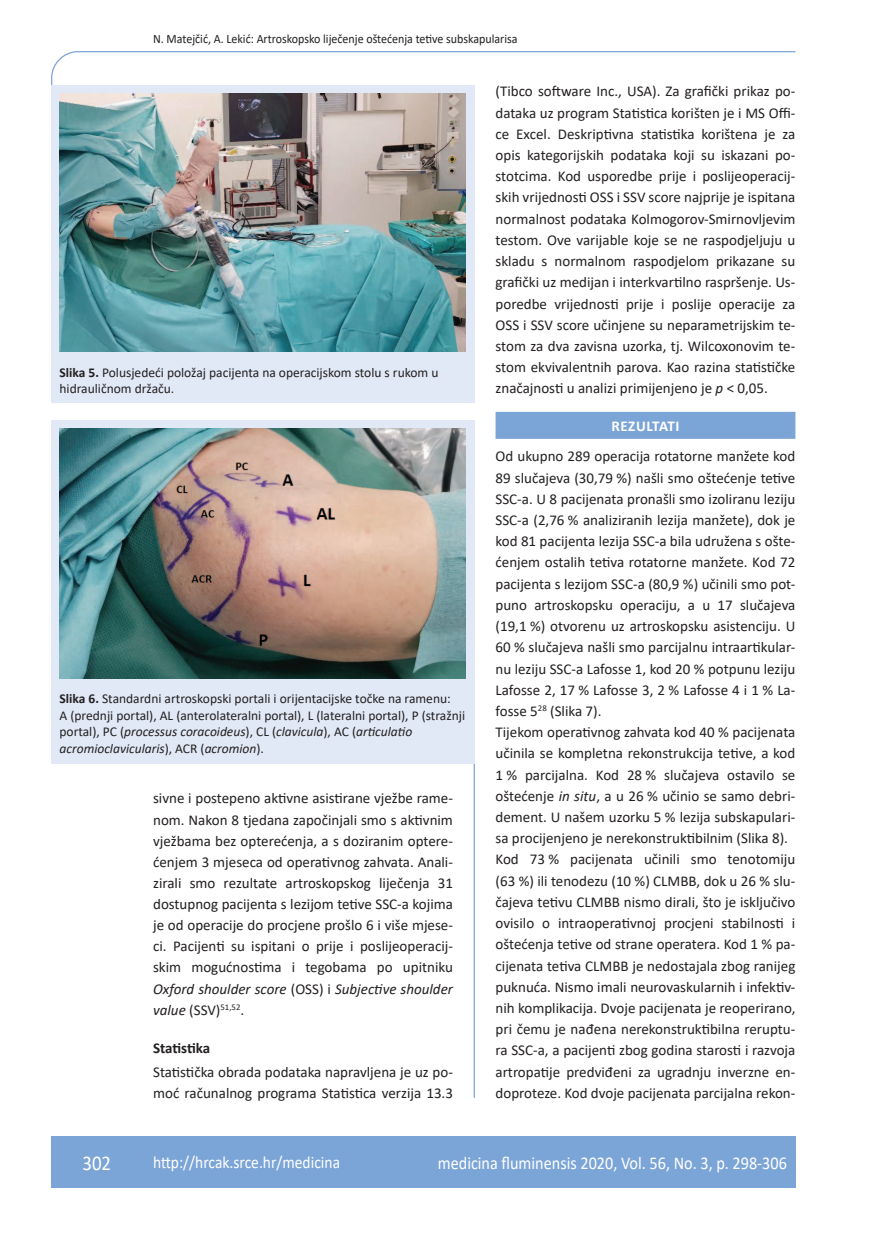
<style>
.page{position:relative;width:872px;height:1234px;background:#fff}
.page>*{position:absolute;margin:0;border:0;box-sizing:border-box;transform-origin:0 0}
.t1{font:21px "Calibri";color:#fff;scale:.9 1}
.t2{font:18px "Calibri";color:#fff;scale:.9 1}
.t3{font:17.25px "Calibri";color:#fff;scale:.9 1}
.osnovni_tekst{font:15px/21.1px "Calibri";color:#231f20;text-align:justify}
.podnaslov{font:700 15px "Calibri";letter-spacing:-.01em;color:#231f20}
.naslov_ruler{font:700 15px "Calibri";letter-spacing:.035em;color:#fff}
.potpis_slika{font:13.5px/16.5px "Calibri";color:#231f20}
.glava{font:12.75px "Calibri";color:#231f20;scale:.94 1}
.s1{font-weight:700}
.s2{font-style:italic}
</style>
<div class="page">
<svg style="left:51px;top:51px;width:745px;height:275px"></svg>
<hr style="left:473px;top:763px;width:2px;height:334px;background:#7ca5d7">
<div style="left:51px;top:1135px;width:744px;height:51px;background:#7ca5d7"></div>
<div style="left:495px;top:412px;width:300px;height:27px;background:#7ca5d7"></div>
<div style="left:51px;top:85px;width:423px;height:318px;background:#e1e9f6"></div>
<img style="left:60px;top:94px;width:406px;height:257px">
<div style="left:51px;top:420px;width:423px;height:343px;background:#e1e9f6"></div>
<img style="left:60px;top:428px;width:406px;height:250px">
<p class="glava" style="left:153px;top:29px;width:389px">N. Matejčić, A. Lekić: Artroskopsko liječenje oštećenja tetive subskapularisa</p>
<p class="potpis_slika" style="left:60px;top:363px;width:380px"><span class="s1">Slika 5.</span> Polusjedeći položaj pacijenta na operacijskom stolu s rukom u hidrauličnom držaču.</p>
<p class="potpis_slika" style="left:60px;top:690px;width:407px"><span class="s1">Slika 6.</span> Standardni artroskopski portali i orijentacijske točke na ramenu:<br>A (prednji portal), AL (anterolateralni portal), L (lateralni portal), P (stražnji portal), PC (<span class="s2">processus coracoideus</span>), CL (<span class="s2">clavicula</span>), AC (<span class="s2">articulatio acromioclavicularis</span>), ACR (<span class="s2">acromion</span>).</p>
<p class="osnovni_tekst" style="left:153px;top:787px;width:301px">sivne i postepeno aktivne asistirane vježbe rame&shy;nom. Nakon 8 tjedana započinjali smo s aktivnim vježbama bez opterećenja, a s doziranim optere&shy;ćenjem 3 mjeseca od operativnog zahvata. Anali&shy;zirali smo rezultate artroskopskog liječenja 31 dostupnog pacijenta s lezijom tetive SSC-a kojima je od operacije do procjene prošlo 6 i više mjese&shy;ci. Pacijenti su ispitani o prije i poslijeoperacij&shy;skim mogućnostima i tegobama po upitniku <span class="s2">Oxford shoulder score</span> (OSS) i <span class="s2">Subjective shoulder value</span> (SSV)<sup>51,52</sup>.</p>
<p class="podnaslov" style="left:153px;top:1036px;width:59px">Statistika</p>
<p class="osnovni_tekst" style="left:153px;top:1060px;width:301px">Statistička obrada podataka napravljena je uz po&shy;moć računalnog programa Statistica verzija 13.3</p>
<p class="osnovni_tekst" style="left:495px;top:80px;width:301px">(Tibco software Inc., USA). Za grafički prikaz po&shy;dataka uz program Statistica korišten je i MS Offi&shy;ce Excel. Deskriptivna statistika korištena je za opis kategorijskih podataka koji su iskazani po&shy;stotcima. Kod usporedbe prije i poslijeoperacij&shy;skih vrijednosti OSS i SSV score najprije je ispitana normalnost podataka Kolmogorov-Smirnovljevim testom. Ove varijable koje se ne raspodjeljuju u skladu s normalnom raspodjelom prikazane su grafički uz medijan i interkvartilno raspršenje. Us&shy;poredbe vrijednosti prije i poslije operacije za OSS i SSV score učinjene su neparametrijskim te&shy;stom za dva zavisna uzorka, tj. Wilcoxonovim te&shy;stom ekvivalentnih parova. Kao razina statističke značajnosti u analizi primijenjeno je <span class="s2">p</span> &lt; 0,05.</p>
<p class="naslov_ruler" style="left:611px;top:415px;width:70px">REZULTATI</p>
<p class="osnovni_tekst" style="left:495px;top:445px;width:301px">Od ukupno 289 operacija rotatorne manžete kod 89 slučajeva (30,79 %) našli smo oštećenje tetive SSC-a. U 8 pacijenata pronašli smo izoliranu leziju SSC-a (2,76 % analiziranih lezija manžete), dok je kod 81 pacijenta lezija SSC-a bila udružena s ošte&shy;ćenjem ostalih tetiva rotatorne manžete. Kod 72 pacijenta s lezijom SSC-a (80,9 %) učinili smo pot&shy;puno artroskopsku operaciju, a u 17 slučajeva (19,1 %) otvorenu uz artroskopsku asistenciju. U 60 % slučajeva našli smo parcijalnu intraartikular&shy;nu leziju SSC-a Lafosse 1, kod 20 % potpunu leziju Lafosse 2, 17 % Lafosse 3, 2 % Lafosse 4 i 1 % La&shy;fosse 5<sup>28</sup> (Slika 7).</p>
<p class="osnovni_tekst" style="left:495px;top:721px;width:301px">Tijekom operativnog zahvata kod 40 % pacijenata učinila se kompletna rekonstrukcija tetive, a kod 1 % parcijalna. Kod 28 % slučajeva ostavilo se oštećenje <span class="s2">in situ</span>, a u 26 % učinio se samo debri&shy;dement. U našem uzorku 5 % lezija subskapulari&shy;sa procijenjeno je nerekonstruktibilnim (Slika 8).</p>
<p class="osnovni_tekst" style="left:495px;top:848px;width:301px">Kod 73 % pacijenata učinili smo tenotomiju (63 %) ili tenodezu (10 %) CLMBB, dok u 26 % slu&shy;čajeva tetivu CLMBB nismo dirali, što je isključivo ovisilo o intraoperativnoj procjeni stabilnosti i oštećenja tetive od strane operatera. Kod 1 % pa&shy;cijenata tetiva CLMBB je nedostajala zbog ranijeg puknuća. Nismo imali neurovaskularnih i infektiv&shy;nih komplikacija. Dvoje pacijenata je reoperirano, pri čemu je nađena nerekonstruktibilna reruptu&shy;ra SSC-a, a pacijenti zbog godina starosti i razvoja artropatije predviđeni za ugradnju inverzne en&shy;doproteze. Kod dvoje pacijenata parcijalna rekon-</p>
<p class="t1" style="left:82px;top:1147px;width:33px">302</p>
<p class="t3" style="left:153px;top:1149px;width:209px">http://hrcak.srce.hr/medicina</p>
<p class="t2" style="left:438px;top:1149px;width:389px">medicina fluminensis 2020, Vol. 56, No. 3, p. 298-306</p>
</div>
